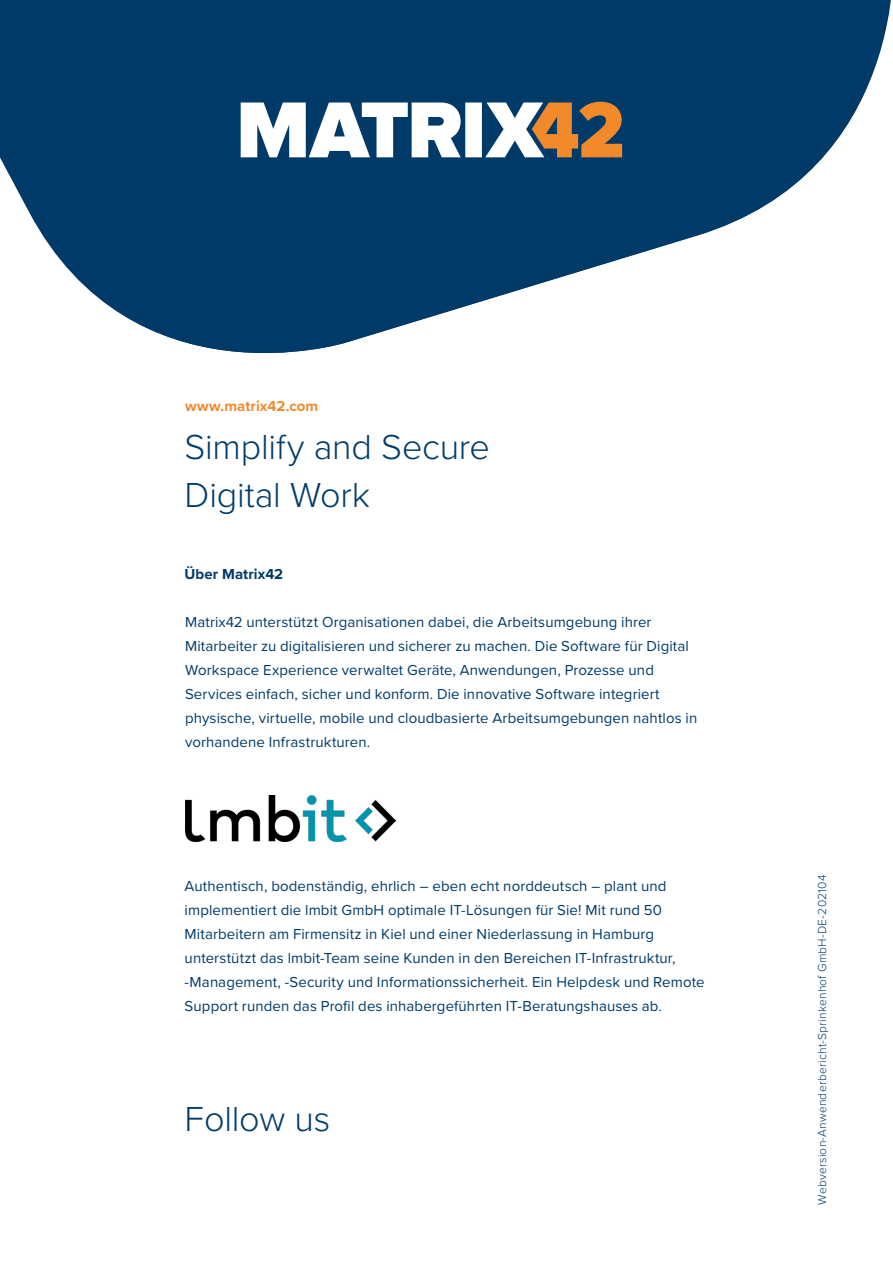
<style>
.page{position:relative;width:893px;height:1263px;background:#fff}
.page>*{position:absolute;margin:0;border:0;box-sizing:border-box;transform-origin:0 0}
.t1{font:300 36px/48px "Proxima Nova";letter-spacing:-.005em;color:#003c6b}
.t2{font:15px/24px "Proxima Nova";letter-spacing:.005em;color:#003a69}
.t3{font:700 15px "Proxima Nova";letter-spacing:.005em;color:#f28a2b}
.t4{font:700 15px "Proxima Nova";letter-spacing:.005em;color:#003a69}
.t5{font:300 12px "Proxima Nova";letter-spacing:.02em;color:#003a69}
</style>
<div class="page">
<img style="left:185px;top:795px;width:210px;height:46px">
<svg style="left:0;top:0;width:891px;height:353px;fill:#003a69"></svg>
<svg style="left:241px;top:102px;width:382px;height:55px"></svg>
<p class="t3" style="left:185px;top:395px;width:135px">www.matrix42.com</p>
<h1 class="t1" style="left:185px;top:421px;width:307px">Simplify and Secure<br>Digital Work</h1>
<p class="t4" style="left:185px;top:563px;width:100px">Über Matrix42</p>
<p class="t2" style="left:185px;top:609px;width:514px">Matrix42 unterstützt Organisationen dabei, die Arbeitsumgebung ihrer Mitarbeiter zu digitalisieren und sicherer zu machen. Die Software für Digital Workspace Experience verwaltet Geräte, Anwendungen, Prozesse und Services einfach, sicher und konform. Die innovative Software integriert physische, virtuelle, mobile und cloudbasierte Arbeitsumgebungen nahtlos in vorhandene Infrastrukturen.</p>
<p class="t2" style="left:185px;top:873px;width:521px">Authentisch, bodenständig, ehrlich – eben echt norddeutsch – plant und implementiert die lmbit GmbH optimale IT-Lösungen für Sie! Mit rund 50<br>Mitarbeitern am Firmensitz in Kiel und einer Niederlassung in Hamburg unterstützt das lmbit-Team seine Kunden in den Bereichen IT-Infrastruktur, -Management, -Security und Informationssicherheit. Ein Helpdesk und Remote Support runden das Profil des inhabergeführten IT-Beratungshauses ab.</p>
<h1 class="t1" style="left:185px;top:1093px;width:147px">Follow us</h1>
<p class="t5" style="left:813px;top:1204px;width:331px;rotate:-90deg">Webversion-Anwenderbericht-Sprinkenhof GmbH-DE-202104</p>
</div>
